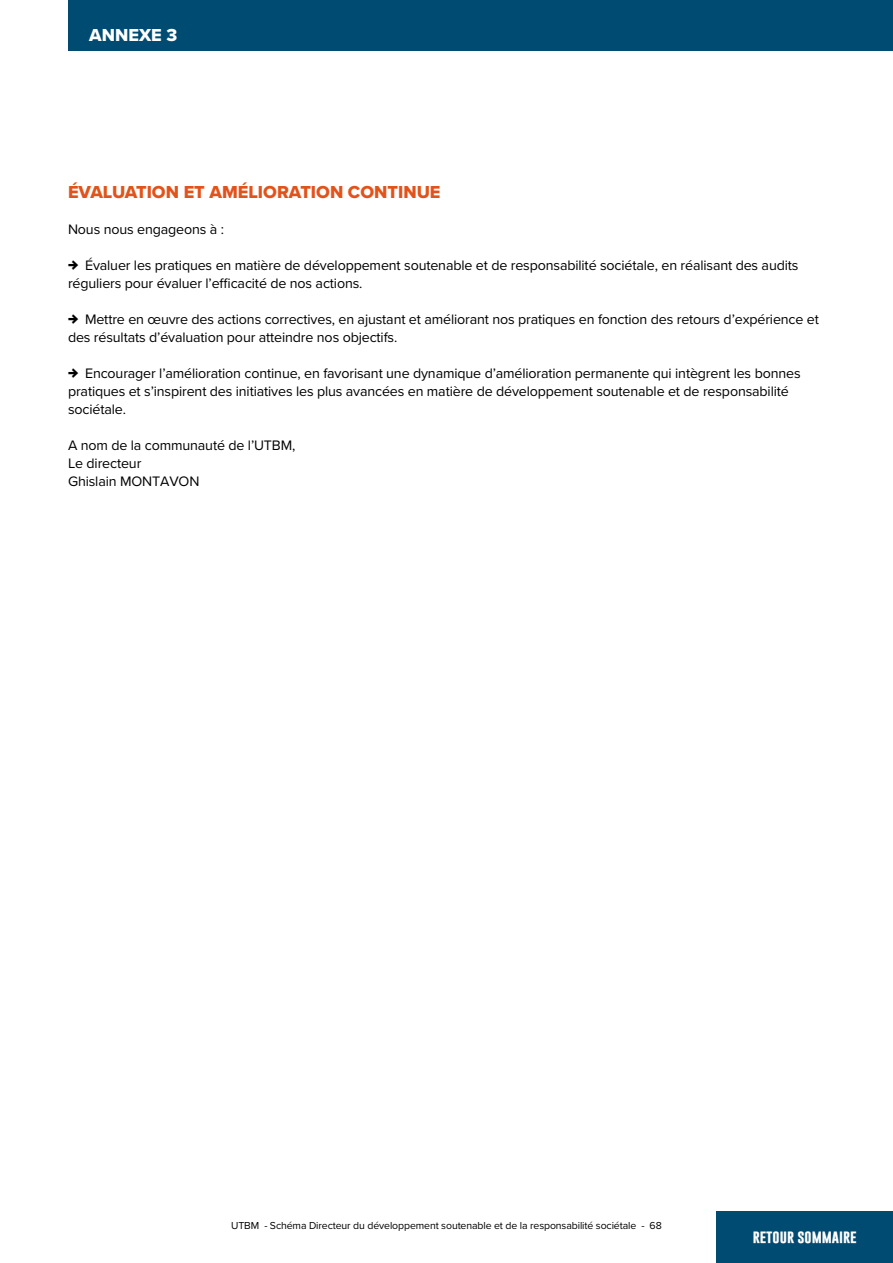
<style>
.page{position:relative;width:893px;height:1263px;background:#fff}
.page>*{position:absolute;margin:0;border:0;box-sizing:border-box;transform-origin:0 0}
.t1{font:18px "Proxima Nova Extrabld";color:#e2531b}
.t2{font:18px "Proxima Nova Extrabld";color:#fff}
.t3{font:14.25px/18px "Proxima Nova";letter-spacing:-.01em;color:#000}
.t4{font:700 13.5px "Gobold";color:#fff}
.t5{font:10.5px "Proxima Nova";letter-spacing:-.01em;color:#000}
</style>
<div class="page">
<div style="left:68px;top:0;width:825px;height:51px;background:#004b72"></div>
<div style="left:716px;top:1212px;width:177px;height:51px;background:#004b72"></div>
<h4 class="t2" style="left:89px;top:21px;width:90px">ANNEXE 3</h4>
<p class="t1" style="left:68px;top:179px;width:374px">ÉVALUATION ET AMÉLIORATION CONTINUE</p>
<p class="t3" style="left:68px;top:220px;width:157px">Nous nous engageons à :</p>
<p class="t3" style="left:68px;top:256px;width:732px;text-indent:17px">Évaluer les pratiques en matière de développement soutenable et de responsabilité sociétale, en réalisant des audits réguliers pour évaluer l’efcacité de nos actions.</p>
<p class="t3" style="left:68px;top:310px;width:752px;text-indent:17px">Mettre en œuvre des actions correctives, en ajustant et améliorant nos pratiques en fonction des retours d’expérience et des résultats d’évaluation pour atteindre nos objectifs.</p>
<p class="t3" style="left:68px;top:364px;width:734px;text-indent:17px">Encourager l’amélioration continue, en favorisant une dynamique d’amélioration permanente qui intègrent les bonnes pratiques et s’inspirent des initiatives les plus avancées en matière de développement soutenable et de responsabilité sociétale.</p>
<p class="t3" style="left:68px;top:436px;width:229px">A nom de la communauté de l’UTBM,<br>Le directeur<br>Ghislain MONTAVON</p>
<p class="t5" style="left:231px;top:1217px;width:432px">UTBM - Schéma Directeur du développement soutenable et de la responsabilité sociétale - 68</p>
<p class="t4" style="left:753px;top:1228px;width:105px">RETOUR SOMMAIRE</p>
</div>
